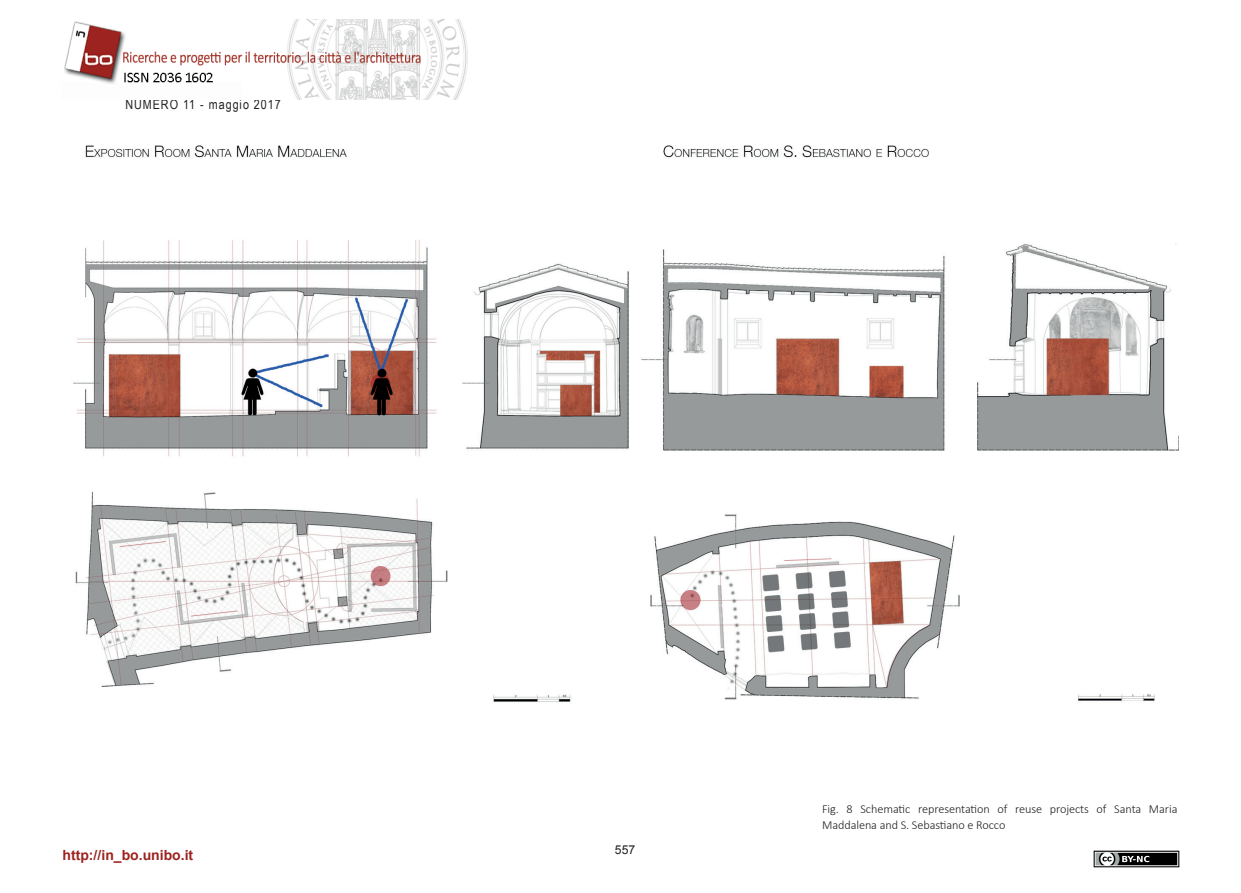
<style>
.page{position:relative;width:1241px;height:893px;background:#fff}
.page>*{position:absolute;margin:0;border:0;box-sizing:border-box;transform-origin:0 0}
.t1{font:700 14px "Arial";color:#9c231f}
.t2{font:13.12px "Arial Narrow";letter-spacing:.075em;color:#231f20}
.t3{font:300 12.25px/15.8px "Calibri";letter-spacing:-.005em;color:#231f20}
.t4{font:12.25px "Arial";color:#231f20}
</style>
<div class="page">
<img style="left:64px;top:19px;width:404px;height:80px">
<img style="left:1093px;top:850px;width:86px;height:17px">
<img style="left:73px;top:145px;width:1105px;height:557px">
<p class="t2" style="left:125px;top:95px;width:157px">NUMERO 11 - maggio 2017</p>
<p class="t1" style="left:63px;top:845px;width:132px">http://in_bo.unibo.it</p>
<p class="t4" style="left:615px;top:842px;width:22px">557</p>
<p class="t3" style="left:821px;top:801px;width:357px">Fig. 8 Schematic representation of reuse projects of Santa Maria<br>Maddalena and S. Sebastiano e Rocco</p>
</div>
